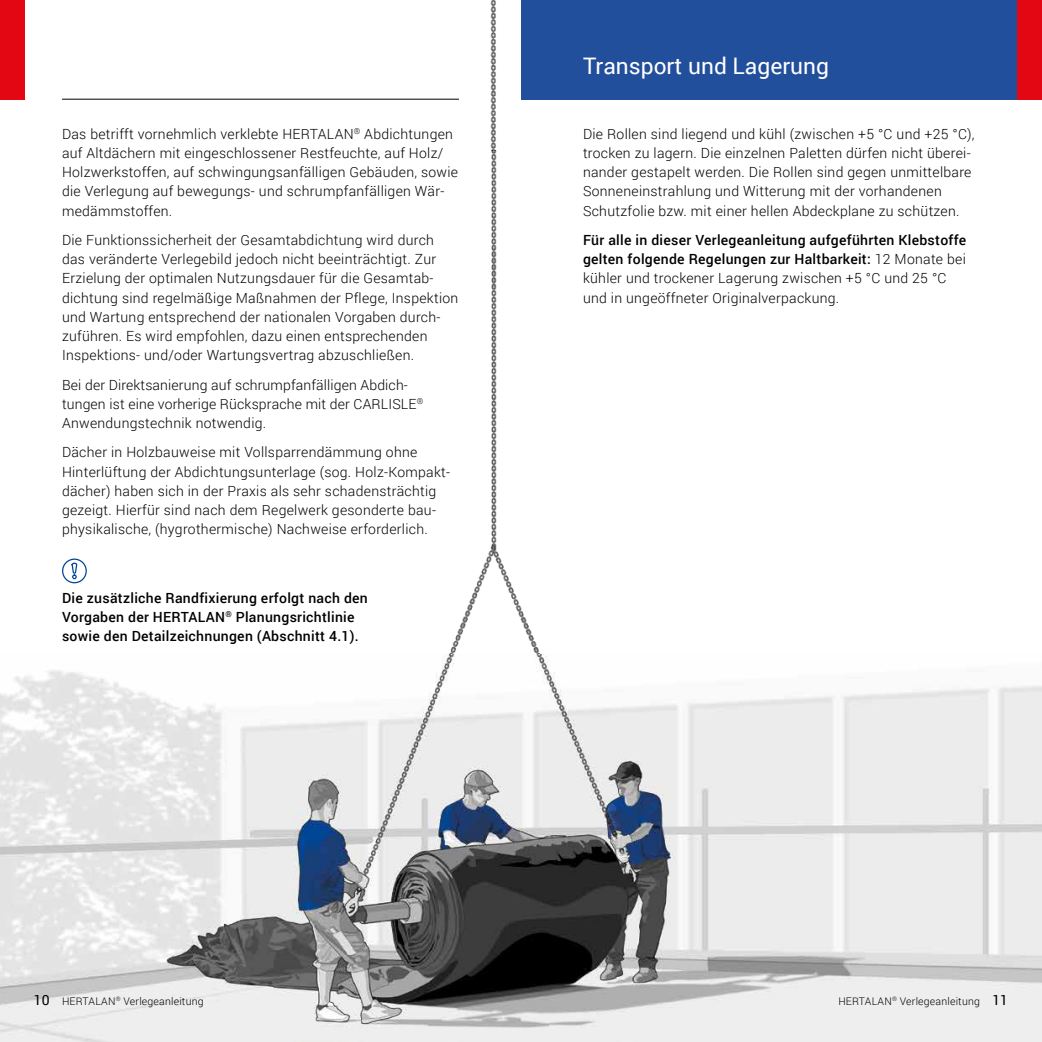
<style>
.page{position:relative;width:1042px;height:1042px;background:#fff}
.page>*{position:absolute;margin:0;border:0;box-sizing:border-box;transform-origin:0 0}
.t1{font:22.75px "Roboto";color:#fff}
.t2{font:300 14px/19.2px "Roboto";letter-spacing:.02em;color:#000}
.t3{font:500 14px/19.2px "Roboto";letter-spacing:.02em;color:#000}
.t4{font:300 10.5px "Roboto";letter-spacing:.02em;color:#000}
.s1{font-weight:300}
.s2{font-weight:400;font-size:14px}
</style>
<div class="page">
<div style="left:521px;top:0;width:521px;height:99px;background:#224f9b"></div>
<img style="left:449px;top:151px;width:92px;height:503px">
<img style="left:0;top:654px;width:1042px;height:388px">
<img style="left:395px;top:0;width:193px;height:151px">
<div style="left:1017px;top:0;width:25px;height:99px;background:#e30613"></div>
<div style="left:0;top:0;width:25px;height:99px;background:#e30613"></div>
<div style="left:62px;top:558px;width:25px;height:25px;border:1px solid #014694;border-radius:50%"></div>
<svg style="left:71px;top:558px;width:7px;height:22px"></svg>
<hr style="left:62px;top:99px;width:397px;height:1px;background:#000">
<p class="t2" style="left:62px;top:124px;width:398px">Das betrifft vornehmlich verklebte HERTALAN<sup>®</sup> Abdichtungen auf Altdächern mit eingeschlossener Restfeuchte, auf Holz/ Holzwerkstoffen, auf schwingungsanfälligen Gebäuden, sowie die Verlegung auf bewegungs- und schrumpfanfälligen Wär&shy;medämmstoffen.</p>
<p class="t2" style="left:62px;top:230px;width:398px">Die Funktionssicherheit der Gesamtabdichtung wird durch das veränderte Verlegebild jedoch nicht beeinträchtigt. Zur Erzielung der optimalen Nutzungsdauer für die Gesamtab&shy;dichtung sind regelmäßige Maßnahmen der Pflege, Inspektion und Wartung entsprechend der nationalen Vorgaben durch&shy;zuführen. Es wird empfohlen, dazu einen entsprechenden Inspektions- und/oder Wartungsvertrag abzuschließen.</p>
<p class="t2" style="left:62px;top:374px;width:363px">Bei der Direktsanierung auf schrumpfanfälligen Abdich&shy;tungen ist eine vorherige Rücksprache mit der CARLISLE<sup>®<br></sup>Anwendungstechnik notwendig.</p>
<p class="t2" style="left:62px;top:442px;width:390px">Dächer in Holzbauweise mit Vollsparrendämmung ohne Hinterlüftung der Abdichtungsunterlage (sog. Holz-Kompakt&shy;dächer) haben sich in der Praxis als sehr schadensträchtig gezeigt. Hierfür sind nach dem Regelwerk gesonderte bau&shy;physikalische, (hygrothermische) Nachweise erforderlich.</p>
<p class="t3" style="left:62px;top:587px;width:307px">Die zusätzliche Randfixierung erfolgt nach den<br>Vorgaben der HERTALAN<sup>®</sup> Planungsrichtlinie sowie den Detailzeichnungen (Abschnitt 4.1).</p>
<h1 class="t1" style="left:583px;top:50px;width:247px">Transport und Lagerung</h1>
<p class="t2" style="left:583px;top:124px;width:393px">Die Rollen sind liegend und kühl (zwischen +5 °C und +25 °C), trocken zu lagern. Die einzelnen Paletten dürfen nicht überei&shy;nander gestapelt werden. Die Rollen sind gegen unmittelbare Sonneneinstrahlung und Witterung mit der vorhandenen Schutzfolie bzw. mit einer hellen Abdeckplane zu schützen.</p>
<p class="t3" style="left:583px;top:230px;width:385px">Für alle in dieser Verlegeanleitung aufgeführten Klebstoffe gelten folgende Regelungen zur Haltbarkeit: <span class="s1">12 Monate bei kühler und trockener Lagerung zwischen +5 °C und 25 °C und in ungeöffneter Originalverpackung.</span></p>
<p class="t4" style="left:34px;top:994px;width:171px"><span class="s2">10</span> HERTALAN<sup>®</sup> Verlegeanleitung</p>
<p class="t4" style="left:838px;top:994px;width:171px">HERTALAN<sup>®</sup> Verlegeanleitung <span class="s2">11</span></p>
</div>
